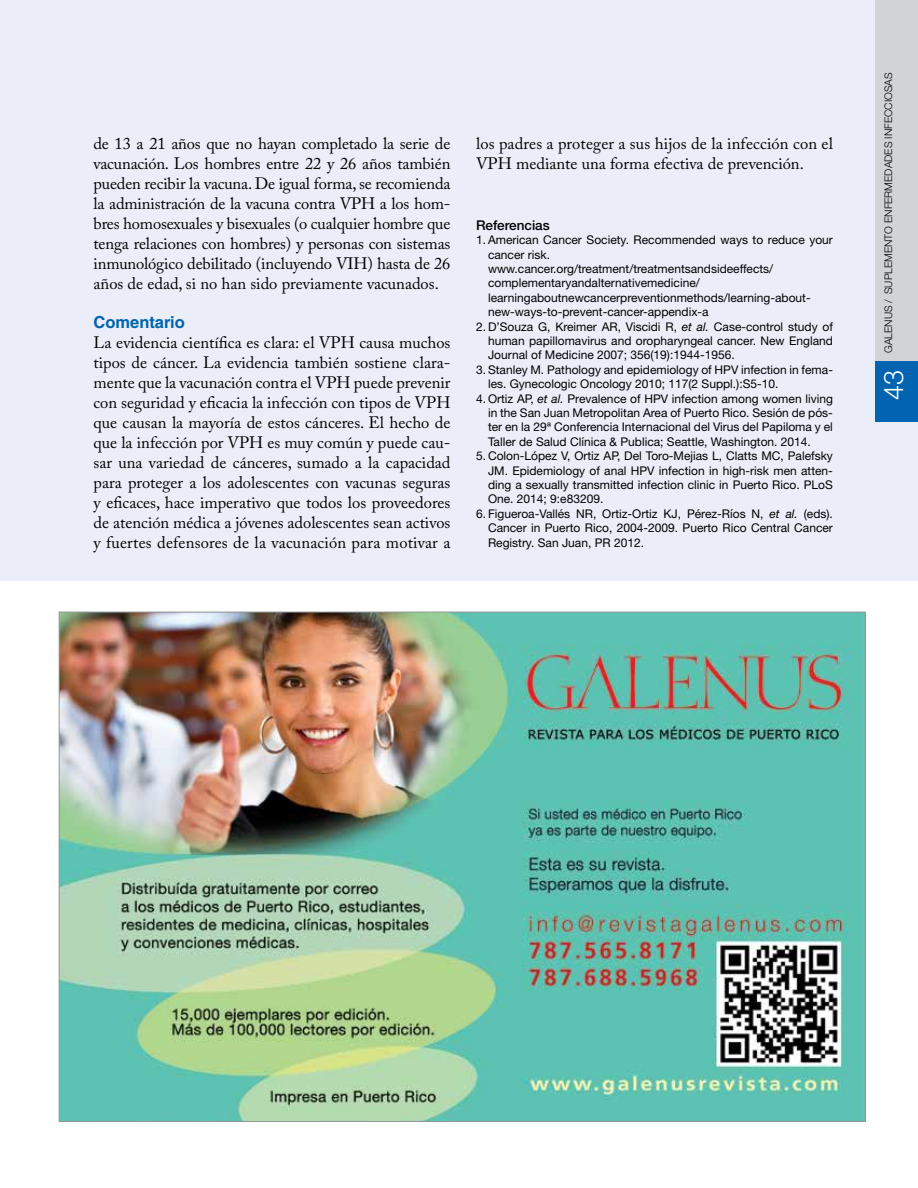
<style>
.page{position:relative;width:918px;height:1188px;background:#fff}
.page>*{position:absolute;margin:0;border:0;box-sizing:border-box;transform-origin:0 0}
.t1{font:300 27px "Helvetica Neue";color:#fff}
.t2{font:16.5px/20px "Adobe Caslon Pro";color:#000;text-align:justify}
.t3{font:700 16.5px "Helvetica LT Std";color:#0064b1}
.t4{font:500 13.5px "Helvetica Neue";color:#000}
.t5{font:12px/14.4px "Helvetica Neue";color:#000;text-align:justify}
.t6{font:300 10.5px "Helvetica Neue";color:#000}
.s1{font-style:italic}
</style>
<div class="page">
<hr style="left:0;top:0;width:1px;height:1188px;background:#ebeef8">
<div style="left:0;top:0;width:918px;height:580px;background:#ebeef8"></div>
<img style="left:61px;top:614px;width:803px;height:506px">
<div style="left:875px;top:0;width:43px;height:412px;background:#d1d3d4"></div>
<div style="left:875px;top:361px;width:43px;height:61px;background:#0064b1"></div>
<p class="t2" style="left:94px;top:133px;width:358px">de 13 a 21 años que no hayan completado la serie de vacunación. Los hombres entre 22 y 26 años también pueden recibir la vacuna. De igual forma, se recomienda la administración de la vacuna contra VPH a los hom&shy;bres homosexuales y bisexuales (o cualquier hombre que tenga relaciones con hombres) y personas con sistemas inmunológico debilitado (incluyendo VIH) hasta de 26 años de edad, si no han sido previamente vacunados.</p>
<h2 class="t3" style="left:94px;top:313px;width:93px">Comentario</h2>
<p class="t2" style="left:94px;top:333px;width:358px">La evidencia científica es clara: el VPH causa muchos tipos de cáncer. La evidencia también sostiene clara&shy;mente que la vacunación contra el VPH puede prevenir con seguridad y eficacia la infección con tipos de VPH que causan la mayoría de estos cánceres. El hecho de que la infección por VPH es muy común y puede cau&shy;sar una variedad de cánceres, sumado a la capacidad para proteger a los adolescentes con vacunas seguras y eficaces, hace imperativo que todos los proveedores de atención médica a jóvenes adolescentes sean activos y fuertes defensores de la vacunación para motivar a</p>
<h2 class="t2" style="left:476px;top:133px;width:358px">los padres a proteger a sus hijos de la infección con el<br>VPH mediante una forma efectiva de prevención.</h2>
<p class="t4" style="left:476px;top:217px;width:75px">Referencias</p>
<p class="t5" style="left:488px;top:233px;width:346px;text-align:left;text-indent:-12px">1. American Cancer Society. Recommended ways to reduce your cancer risk. www.cancer.org/treatment/treatmentsandsideeffects/ complementaryandalternativemedicine/ learningaboutnewcancerpreventionmethods/learning-about&shy;new-ways-to-prevent-cancer-appendix-a</p>
<p class="t5" style="left:488px;top:319px;width:346px;text-indent:-12px">2. D’Souza G, Kreimer AR, Viscidi R, <span class="s1">et al.</span> Case-control study of human papillomavirus and oropharyngeal cancer. New England Journal of Medicine 2007; 356(19):1944-1956.</p>
<p class="t5" style="left:488px;top:362px;width:346px;text-indent:-12px">3. Stanley M. Pathology and epidemiology of HPV infection in fema&shy;les. Gynecologic Oncology 2010; 117(2 Suppl.):S5-10.</p>
<p class="t5" style="left:488px;top:391px;width:346px;text-indent:-12px">4. Ortiz AP, <span class="s1">et al.</span> Prevalence of HPV infection among women living in the San Juan Metropolitan Area of Puerto Rico. Sesión de pós&shy;ter en la 29ª Conferencia Internacional del Virus del Papiloma y el Taller de Salud Clínica &amp; Publica; Seattle, Washington. 2014.</p>
<p class="t5" style="left:488px;top:449px;width:346px;text-indent:-12px">5. Colon-López V, Ortiz AP, Del Toro-Mejias L, Clatts MC, Palefsky JM. Epidemiology of anal HPV infection in high-risk men atten&shy;ding a sexually transmitted infection clinic in Puerto Rico. PLoS One. 2014; 9:e83209.</p>
<p class="t5" style="left:488px;top:506px;width:346px;text-indent:-12px">6. Figueroa-Vallés NR, Ortiz-Ortiz KJ, Pérez-Ríos N, <span class="s1">et al.</span> (eds).<br>Cancer in Puerto Rico, 2004-2009. Puerto Rico Central Cancer Registry. San Juan, PR 2012.</p>
<p class="t6" style="left:882px;top:353px;width:282px;rotate:-90deg">GALENUS / SUPLEMENTO ENFERMEDADES INFECCIOSAS</p>
<h1 class="t1" style="left:877px;top:400px;width:32px;rotate:-90deg">43</h1>
</div>
